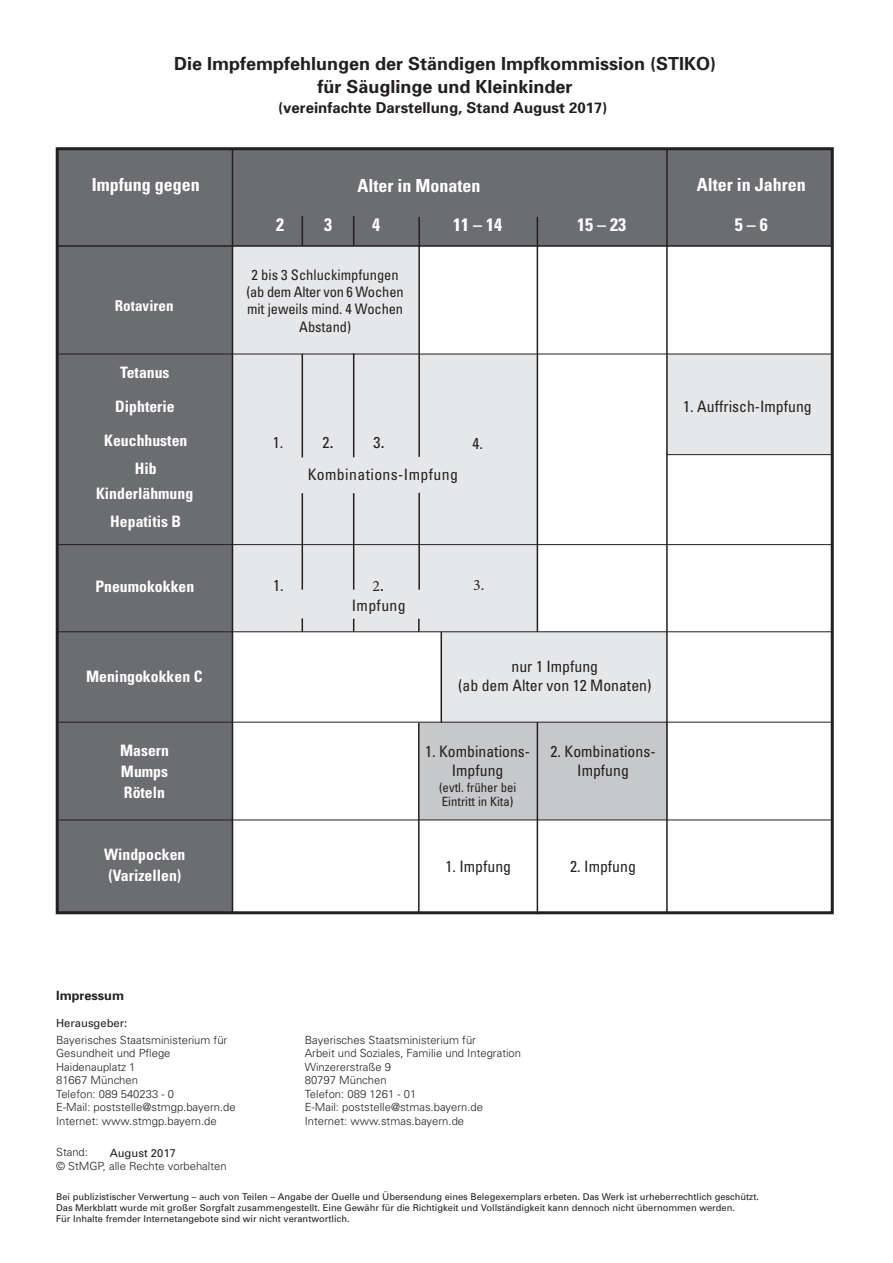
<style>
.page{position:relative;width:893px;height:1263px;background:#fff}
.page>*{position:absolute;margin:0;border:0;box-sizing:border-box;transform-origin:0 0}
.t1{font:700 18px/22.6px "Univers";color:#231f20;text-align:center}
.t2{font:700 condensed 18px "Univers";color:#fff}
.t3{font:condensed 15.75px/18.9px "Univers";color:#231f20;text-align:center}
.t4{font:700 condensed 15.75px/21px "Univers";color:#fff;text-align:center}
.t5{font:condensed 15.75px "Univers";letter-spacing:.025em;color:#231f20}
.t6{font:15.75px "Minion Pro";color:#231f20}
.t7{font:700 15px "Univers";color:#231f20}
.t8{font:700 condensed 15px "Univers";letter-spacing:.005em;color:#fff}
.t9{font:condensed 14.4px/17.4px "Univers";letter-spacing:-.005em;color:#231f20;text-align:center}
.t10{font:condensed 12.75px/13.5px "Univers";color:#231f20}
.t11{font:700 12.75px "Univers";color:#231f20}
.t12{font:300 11.25px/13.5px "Univers";color:#231f20}
.t13{font:11.25px "Univers";color:#231f20}
.t14{font:9.3px/11.1px "Univers";color:#231f20}
.s1{font-stretch:normal}
.s2{font-family:"Univers"}
.s3{font-family:"Univers";font-stretch:condensed}
</style>
<div class="page">
<div style="left:233px;top:246px;width:187px;height:386px;background:#e6e7e9"></div>
<div style="left:419px;top:354px;width:117px;height:278px;background:#e6e7e9"></div>
<div style="left:441px;top:632px;width:226px;height:90px;background:#e6e7e9"></div>
<div style="left:419px;top:722px;width:248px;height:98px;background:#c7c8ca"></div>
<div style="left:666px;top:354px;width:165px;height:100px;background:#e6e7e9"></div>
<div style="left:57px;top:149px;width:776px;height:97px;background:#6c6d70"></div>
<div style="left:57px;top:171px;width:176px;height:741px;background:#6c6d70"></div>
<hr style="left:57px;top:245px;width:776px;height:2px;background:#231f20">
<hr style="left:232px;top:149px;width:1px;height:763px;background:#231f20">
<hr style="left:666px;top:149px;width:2px;height:764px;background:#231f20">
<hr style="left:418px;top:217px;width:2px;height:137px;background:#231f20">
<svg style="left:302px;top:618px;width:1px;height:13px"></svg>
<svg style="left:353px;top:619px;width:1px;height:12px"></svg>
<svg style="left:418px;top:619px;width:2px;height:12px"></svg>
<hr style="left:418px;top:723px;width:2px;height:189px;background:#231f20">
<hr style="left:537px;top:217px;width:1px;height:415px;background:#231f20">
<hr style="left:537px;top:722px;width:1px;height:192px;background:#231f20">
<hr style="left:57px;top:354px;width:775px;height:1px;background:#231f20">
<hr style="left:666px;top:454px;width:166px;height:1px;background:#231f20">
<hr style="left:58px;top:544px;width:774px;height:1px;background:#231f20">
<hr style="left:57px;top:631px;width:775px;height:1px;background:#231f20">
<hr style="left:58px;top:722px;width:775px;height:1px;background:#231f20">
<hr style="left:57px;top:819px;width:775px;height:1px;background:#231f20">
<div style="left:56px;top:147px;width:778px;height:767px;border:3px solid #231f20"></div>
<hr style="left:353px;top:216px;width:1px;height:30px;background:#231f20">
<hr style="left:302px;top:216px;width:1px;height:30px;background:#231f20">
<hr style="left:353px;top:353px;width:1px;height:104px;background:#231f20">
<hr style="left:353px;top:493px;width:1px;height:97px;background:#231f20">
<hr style="left:302px;top:354px;width:1px;height:103px;background:#231f20">
<hr style="left:418px;top:354px;width:2px;height:103px;background:#231f20">
<hr style="left:302px;top:493px;width:1px;height:97px;background:#231f20">
<hr style="left:418px;top:493px;width:2px;height:97px;background:#231f20">
<hr style="left:441px;top:632px;width:1px;height:91px;background:#231f20">
<h1 class="t1" style="left:174px;top:52px;width:544px">Die Impfempfehlungen der Ständigen Impfkommission (STIKO) für Säuglinge und Kleinkinder</h1>
<h3 class="t7" style="left:278px;top:102px;width:331px">(vereinfachte Darstellung, Stand August 2017)</h3>
<h1 class="t2" style="left:92px;top:174px;width:109px">Impfung gegen</h1>
<h1 class="t2" style="left:358px;top:174px;width:124px">Alter in Monaten</h1>
<h1 class="t2" style="left:697px;top:174px;width:110px">Alter in Jahren</h1>
<h3 class="t8" style="left:115px;top:297px;width:60px">Rotaviren</h3>
<h2 class="t4" style="left:104px;top:355px;width:85px;line-height:33.8px">Tetanus<br>Diphterie<br>Keuchhusten</h2>
<h2 class="t4" style="left:96px;top:456px;width:99px;line-height:24.6px">Hib<br>Kinderlähmung</h2>
<h2 class="t4" style="left:110px;top:511px;width:72px">Hepatitis B</h2>
<h2 class="t4" style="left:95px;top:575px;width:100px">Pneumokokken</h2>
<h2 class="t4" style="left:86px;top:665px;width:118px">Meningokokken C</h2>
<h2 class="t4" style="left:120px;top:740px;width:50px;text-align:justify">Masern Mumps Röteln</h2>
<h2 class="t4" style="left:104px;top:844px;width:83px;text-align:left">Windpocken (Varizellen)</h2>
<h1 class="t2" style="left:276px;top:213px;width:9px">2</h1>
<h1 class="t2" style="left:324px;top:213px;width:9px">3</h1>
<h1 class="t2" style="left:372px;top:213px;width:9px">4</h1>
<h1 class="t2" style="left:453px;top:213px;width:50px">11 – 14</h1>
<h1 class="t2" style="left:577px;top:213px;width:50px">15 – 23</h1>
<h1 class="t2" style="left:735px;top:213px;width:34px">5 – 6</h1>
<p class="t9" style="left:246px;top:265px;width:159px">2 bis 3 Schluckimpfungen (ab dem Alter von 6 Wochen mit jeweils mind. 4 Wochen<br>Abstand)</p>
<h2 class="t3" style="left:273px;top:432px;width:12px">1.</h2>
<h2 class="t3" style="left:322px;top:432px;width:13px">2<span class="s1">.</span></h2>
<h2 class="t3" style="left:373px;top:432px;width:13px">3<span class="s1">.</span></h2>
<h2 class="t5" style="left:308px;top:464px;width:152px">Kombinations-Impfung</h2>
<h2 class="t3" style="left:472px;top:433px;width:12px">4.</h2>
<h2 class="t3" style="left:683px;top:396px;width:130px">1. Auffrisch-Impfung</h2>
<h2 class="t3" style="left:273px;top:576px;width:12px">1.</h2>
<h2 class="t6" style="left:372px;top:575px;width:13px">2<span class="s2">.</span></h2>
<h2 class="t5" style="left:352px;top:596px;width:55px">Impfung</h2>
<h2 class="t6" style="left:473px;top:574px;width:13px">3<span class="s3">.</span></h2>
<h2 class="t3" style="left:458px;top:656px;width:195px">nur 1 Impfung<br>(ab dem Alter von 12 Monaten)</h2>
<h2 class="t3" style="left:425px;top:741px;width:106px">1. Kombinations-<br>Impfung</h2>
<p class="t10" style="left:439px;top:781px;width:79px">(evtl. früher bei<br>Eintritt in Kita)</p>
<h2 class="t3" style="left:551px;top:742px;width:106px">2. Kombinations-<br>Impfung</h2>
<h2 class="t3" style="left:446px;top:857px;width:67px">1. Impfung</h2>
<h2 class="t3" style="left:570px;top:857px;width:67px">2. Impfung</h2>
<p class="t11" style="left:56px;top:987px;width:69px">Impressum</p>
<p class="t13" style="left:56px;top:1016px;width:73px">Herausgeber:</p>
<p class="t12" style="left:56px;top:1032px;width:181px">Bayerisches Staatsministerium für<br>Gesundheit und Pflege<br>Haidenauplatz 1<br>81667 München<br>Telefon: 089 540233 - 0<br>E-Mail: poststelle@stmgp.bayern.de<br>Internet: www.stmgp.bayern.de</p>
<p class="t12" style="left:56px;top:1145px;width:172px">Stand:<br>© StMGP, alle Rechte vorbehalten</p>
<p class="t14" style="left:56px;top:1190px;width:704px">Bei publizistischer Verwertung – auch von Teilen – Angabe der Quelle und Übersendung eines Belegexemplars erbeten. Das Werk ist urheberrechtlich geschützt.<br>Das Merkblatt wurde mit großer Sorgfalt zusammengestellt. Eine Gewähr für die Richtigkeit und Vollständigkeit kann dennoch nicht übernommen werden.<br>Für Inhalte fremder Internetangebote sind wir nicht verantwortlich.</p>
<p class="t12" style="left:305px;top:1032px;width:218px">Bayerisches Staatsministerium für<br>Arbeit und Soziales, Familie und Integration<br>Winzererstraße 9<br>80797 München<br>Telefon: 089 1261 - 01<br>E-Mail: poststelle@stmas.bayern.de<br>Internet: www.stmas.bayern.de</p>
<p class="t13" style="left:110px;top:1149px;width:68px">August 2017</p>
</div>
